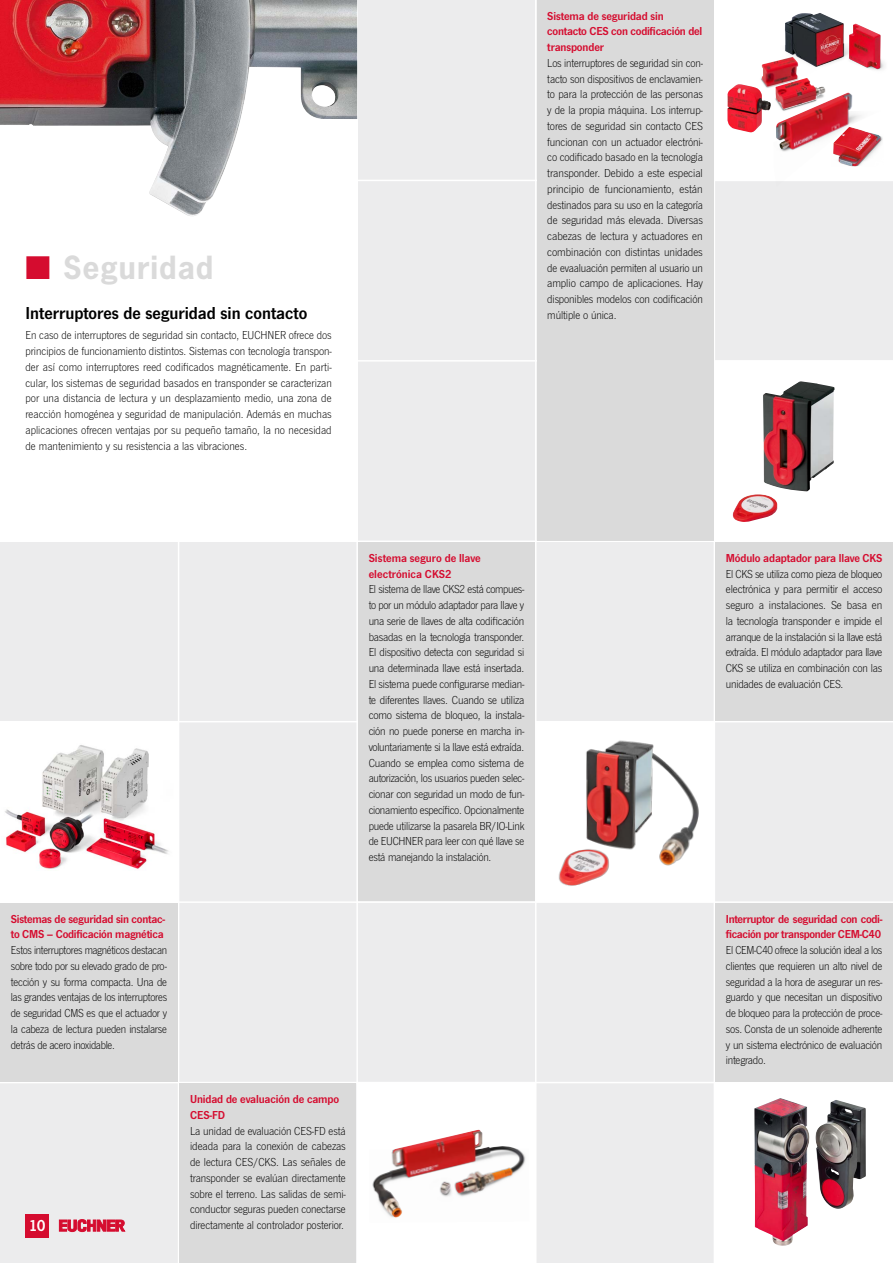
<style>
.page{position:relative;width:893px;height:1263px;background:#ececed}
.page>*{position:absolute;margin:0;border:0;box-sizing:border-box;transform-origin:0 0}
.t1{font:700 30px "News Gothic Std";letter-spacing:.03em;color:#dadada}
.t2{font:18px "News Got Dem";color:#000}
.t3{font:16.5px "News Got Dem";color:#fff}
.t4{font:300 12px/15.8px "News Got";letter-spacing:-.02em;color:#000;text-align:justify}
.t5{font:12px/15.8px "News Got Dem";letter-spacing:-.02em;color:#d50c2f}
.t6{font:12px/15.8px "News Got Dem";color:#d50c2f}
.s1{color:#d50c2f}
</style>
<div class="page">
<hr style="left:178px;top:0;width:1px;height:1263px;background:#fff">
<hr style="left:0;top:180px;width:893px;height:1px;background:#fff">
<hr style="left:0;top:360px;width:893px;height:2px;background:#fff">
<hr style="left:0;top:540px;width:893px;height:2px;background:#fff">
<hr style="left:0;top:721px;width:893px;height:1px;background:#fff">
<hr style="left:0;top:901px;width:893px;height:2px;background:#fff">
<hr style="left:0;top:1082px;width:893px;height:1px;background:#fff">
<hr style="left:356px;top:0;width:2px;height:1263px;background:#fff">
<hr style="left:535px;top:0;width:1px;height:1263px;background:#fff">
<hr style="left:714px;top:0;width:1px;height:1263px;background:#fff">
<div style="left:0;top:0;width:357px;height:541px;background:#fff"></div>
<svg style="left:59px;top:1219px;width:66px;height:12px"></svg>
<div style="left:26px;top:1214px;width:23px;height:23px;background:#d50c2f"></div>
<div style="left:537px;top:0;width:176px;height:540px;background:#dadada"></div>
<div style="left:715px;top:542px;width:178px;height:179px;background:#dadada"></div>
<div style="left:179px;top:1083px;width:177px;height:180px;background:#dadada"></div>
<img style="left:0;top:0;width:357px;height:216px">
<div style="left:714px;top:0;width:179px;height:180px;background:#fff"></div>
<div style="left:357px;top:1082px;width:179px;height:181px;background:#fff"></div>
<img style="left:372px;top:1148px;width:154px;height:45px">
<img style="left:374px;top:1130px;width:104px;height:88px">
<div style="left:715px;top:361px;width:178px;height:180px;background:#fff"></div>
<img style="left:732px;top:381px;width:102px;height:141px">
<div style="left:714px;top:1082px;width:179px;height:181px;background:#fff"></div>
<img style="left:754px;top:1098px;width:112px;height:148px">
<img style="left:880px;top:136px;width:3px;height:9px">
<img style="left:781px;top:113px;width:99px;height:54px">
<img style="left:776px;top:93px;width:76px;height:57px">
<img style="left:844px;top:43px;width:5px;height:14px">
<img style="left:785px;top:13px;width:59px;height:52px">
<img style="left:848px;top:51px;width:37px;height:19px">
<img style="left:849px;top:24px;width:32px;height:45px">
<img style="left:761px;top:77px;width:64px;height:35px">
<img style="left:762px;top:57px;width:64px;height:53px">
<img style="left:727px;top:84px;width:44px;height:48px">
<div style="left:358px;top:542px;width:177px;height:359px;background:#dadada"></div>
<div style="left:0;top:903px;width:178px;height:179px;background:#dadada"></div>
<div style="left:0;top:722px;width:178px;height:181px;background:#fff"></div>
<img style="left:5px;top:745px;width:164px;height:124px">
<div style="left:715px;top:903px;width:178px;height:178px;background:#dadada"></div>
<div style="left:536px;top:722px;width:178px;height:180px;background:#fff"></div>
<img style="left:558px;top:740px;width:141px;height:146px">
<h1 class="t1" style="left:26px;top:247px;width:189px"><span class="s1">■</span> Seguridad</h1>
<h2 class="t2" style="left:26px;top:303px;width:283px">Interruptores de seguridad sin contacto</h2>
<p class="t4" style="left:26px;top:328px;width:308px">En caso de interruptores de seguridad sin contacto, EUCHNER ofrece dos principios de funcionamiento distintos. Sistemas con tecnología transpon&shy;der así como interruptores reed codificados magnéticamente. En parti&shy;cular, los sistemas de seguridad basados en transponder se caracterizan por una distancia de lectura y un desplazamiento medio, una zona de reacción homogénea y seguridad de manipulación. Además en muchas aplicaciones ofrecen ventajas por su pequeño tamaño, la no necesidad de mantenimiento y su resistencia a las vibraciones.</p>
<p class="t5" style="left:547px;top:8px;width:157px">Sistema de seguridad sin contacto CES con codificación del transponder</p>
<p class="t4" style="left:547px;top:55px;width:157px">Los interruptores de seguridad sin con&shy;tacto son dispositivos de enclavamien&shy;to para la protección de las personas y de la propia máquina. Los interrup&shy;tores de seguridad sin contacto CES funcionan con un actuador electróni&shy;co codificado basado en la tecnología transponder. Debido a este especial principio de funcionamiento, están destinados para su uso en la categoría de seguridad más elevada. Diversas cabezas de lectura y actuadores en combinación con distintas unidades de evaaluación permiten al usuario un amplio campo de aplicaciones. Hay disponibles modelos con codificación múltiple o única.</p>
<p class="t5" style="left:11px;top:911px;width:156px">Sistemas de seguridad sin contac&shy;to CMS – Codificación magnética</p>
<p class="t4" style="left:11px;top:942px;width:158px">Estos interruptores magnéticos destacan sobre todo por su elevado grado de pro&shy;tección y su forma compacta. Una de las grandes ventajas de los interruptores de seguridad CMS es que el actuador y la cabeza de lectura pueden instalarse detrás de acero inoxidable.</p>
<h3 class="t3" style="left:29px;top:1216px;width:18px">10</h3>
<p class="t6" style="left:369px;top:550px;width:114px">Sistema seguro de llave electrónica CKS2</p>
<p class="t4" style="left:369px;top:582px;width:157px">El sistema de llave CKS2 está compues&shy;to por un módulo adaptador para llave y una serie de llaves de alta codificación basadas en la tecnología transponder.<br>El dispositivo detecta con seguridad si una determinada llave está insertada.<br>El sistema puede configurarse median&shy;te diferentes llaves. Cuando se utiliza como sistema de bloqueo, la instala&shy;ción no puede ponerse en marcha in&shy;voluntariamente si la llave está extraída.<br>Cuando se emplea como sistema de autorización, los usuarios pueden selec&shy;cionar con seguridad un modo de fun&shy;cionamiento específico. Opcionalmente puede utilizarse la pasarela BR/IO-Link de EUCHNER para leer con qué llave se está manejando la instalación.</p>
<p class="t5" style="left:190px;top:1091px;width:151px">Unidad de evaluación de campo<br>CES-FD</p>
<p class="t4" style="left:190px;top:1123px;width:157px">La unidad de evaluación CES-FD está ideada para la conexión de cabezas de lectura CES/CKS. Las señales de transponder se evalúan directamente sobre el terreno. Las salidas de semi&shy;conductor seguras pueden conectarse directamente al controlador posterior.</p>
<p class="t5" style="left:726px;top:550px;width:158px">Módulo adaptador para llave CKS</p>
<p class="t4" style="left:726px;top:566px;width:158px">El CKS se utiliza como pieza de bloqueo electrónica y para permitir el acceso seguro a instalaciones. Se basa en la tecnología transponder e impide el arranque de la instalación si la llave está extraída. El módulo adaptador para llave CKS se utiliza en combinación con las unidades de evaluación CES.</p>
<p class="t5" style="left:726px;top:911px;width:158px">Interruptor de seguridad con codi&shy;ficación por transponder CEM-C40</p>
<p class="t4" style="left:726px;top:942px;width:158px">El CEM-C40 ofrece la solución ideal a los clientes que requieren un alto nivel de seguridad a la hora de asegurar un res&shy;guardo y que necesitan un dispositivo de bloqueo para la protección de proce&shy;sos. Consta de un solenoide adherente y un sistema electrónico de evaluación integrado.</p>
</div>
